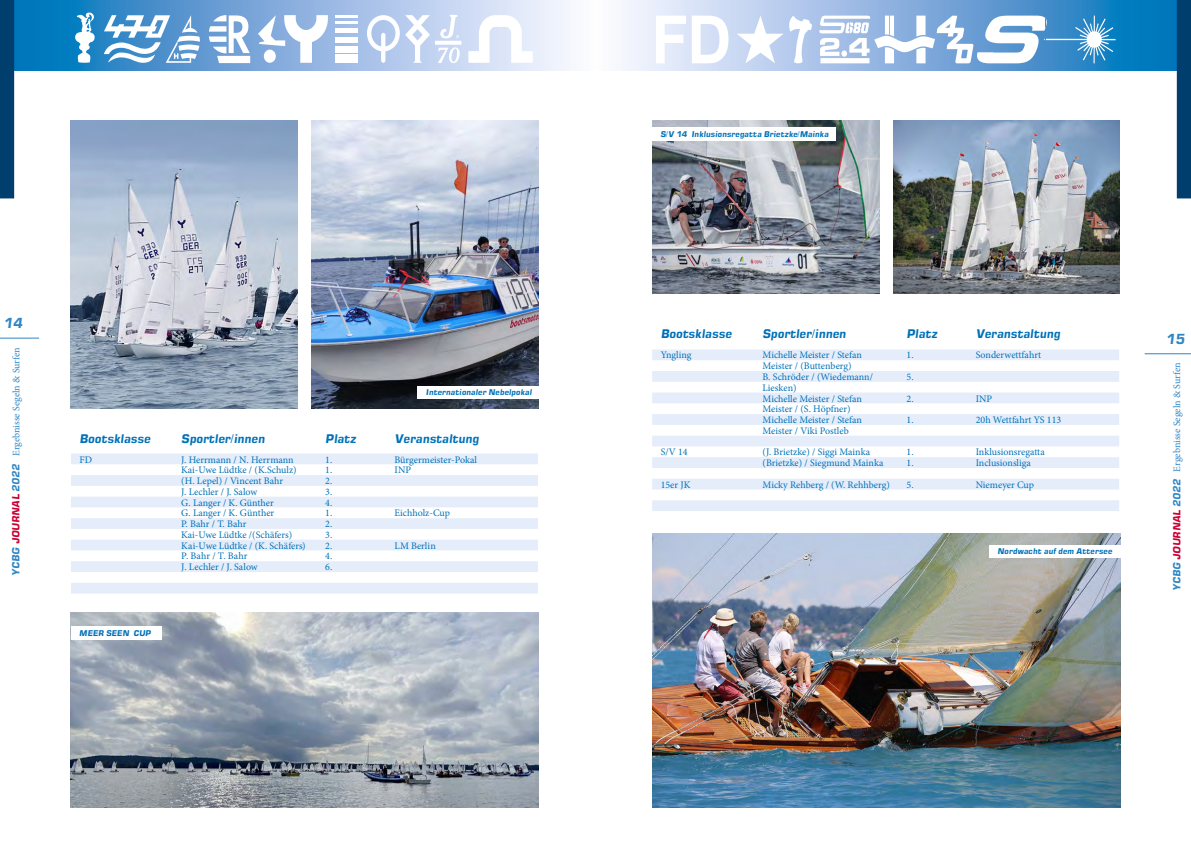
<style>
.page{position:relative;width:1191px;height:842px;background:#fff}
.page>*{position:absolute;margin:0;border:0;box-sizing:border-box;transform-origin:0 0}
.t1{font:italic 14px "Square 721 Dm";color:#2f86c5}
.t2{font:italic 12px "Square 721 Dm";letter-spacing:-.01em;color:#0071b8}
.t3{font:10px/10.8px "Minion Pro";color:#0071b8}
.t4{font:10px "Minion Pro";color:#2f86c5}
.t5{font:italic 8px "Square 721 Dm";color:#0071b8}
.s1{font-family:"Square 721 Dm";font-style:italic}
.s2{font-family:"Square 721 Dm";font-style:italic;color:#cb0034}
</style>
<div class="page">
<img style="left:652px;top:120px;width:227px;height:173px">
<img style="left:893px;top:120px;width:227px;height:173px">
<img style="left:652px;top:534px;width:468px;height:274px">
<img style="left:71px;top:612px;width:468px;height:196px">
<img style="left:312px;top:120px;width:227px;height:288px">
<img style="left:71px;top:120px;width:227px;height:288px">
<hr style="left:0;top:338px;width:39px;height:1px;background:#2f86c5">
<svg style="left:14px;top:0;width:556px;height:71px;background:#79aedb"></svg>
<svg style="left:468px;top:15px;width:65px;height:48px"></svg>
<div style="left:336px;top:55px;width:22px;height:8px;background:#fff"></div>
<div style="left:336px;top:46px;width:22px;height:6px;background:#fff"></div>
<div style="left:336px;top:37px;width:22px;height:6px;background:#fff"></div>
<div style="left:336px;top:28px;width:22px;height:5px;background:#fff"></div>
<hr style="left:336px;top:21px;width:22px;height:3px;background:#fff">
<hr style="left:336px;top:15px;width:22px;height:2px;background:#fff">
<svg style="left:258px;top:15px;width:70px;height:48px"></svg>
<svg style="left:209px;top:15px;width:41px;height:48px"></svg>
<svg style="left:104px;top:15px;width:96px;height:48px"></svg>
<svg style="left:75px;top:12px;width:21px;height:51px"></svg>
<svg style="left:367px;top:15px;width:94px;height:48px"></svg>
<div style="left:0;top:0;width:14px;height:198px;background:#003e6e"></div>
<div style="left:71px;top:626px;width:91px;height:14px;background:#fff"></div>
<div style="left:417px;top:386px;width:122px;height:12px;background:#fff"></div>
<svg style="left:71px;top:453px;width:467px;height:141px;fill:#e8effb"></svg>
<div style="left:652px;top:128px;width:183px;height:13px;background:#fff"></div>
<svg style="left:622px;top:0;width:554px;height:71px;background:#76addb"></svg>
<svg style="left:656px;top:16px;width:459px;height:48px"></svg>
<div style="left:1176px;top:0;width:15px;height:198px;background:#003e6e"></div>
<hr style="left:1144px;top:353px;width:47px;height:1px;background:#2f86c5">
<div style="left:989px;top:545px;width:131px;height:13px;background:#fff"></div>
<svg style="left:652px;top:349px;width:467px;height:162px;fill:#eaf0fb"></svg>
<h1 class="t1" style="left:3px;top:315px;width:21px">14</h1>
<p class="t4" style="left:9px;top:575px;width:230px;rotate:-90deg"><span class="s1">YCBG</span> <span class="s2">JOURNAL</span> <span class="s1">2022</span> Ergebnisse Segeln &amp; Surfen</p>
<p class="t5" style="left:426px;top:387px;width:107px">Internationaler Nebelpokal</p>
<p class="t2" style="left:79px;top:431px;width:72px">Bootsklasse</p>
<p class="t2" style="left:181px;top:431px;width:85px">Sportler/innen</p>
<p class="t2" style="left:325px;top:431px;width:32px">Platz</p>
<p class="t2" style="left:394px;top:431px;width:86px">Veranstaltung</p>
<p class="t3" style="left:79px;top:454px;width:14px">FD</p>
<p class="t3" style="left:181px;top:454px;width:114px">J. Herrmann / N. Herrmann</p>
<p class="t3" style="left:325px;top:454px;width:9px">1.</p>
<p class="t3" style="left:394px;top:454px;width:84px">Bürgermeister-Pokal</p>
<p class="t3" style="left:181px;top:465px;width:117px">Kai-Uwe Lüdtke / (K.Schulz)</p>
<p class="t3" style="left:325px;top:465px;width:9px">1.</p>
<p class="t3" style="left:394px;top:465px;width:18px">INP</p>
<p class="t3" style="left:181px;top:475px;width:103px">(H. Lepel) / Vincent Bahr</p>
<p class="t3" style="left:325px;top:475px;width:9px">2.</p>
<p class="t3" style="left:181px;top:486px;width:78px">J. Lechler / J. Salow</p>
<p class="t3" style="left:325px;top:486px;width:9px">3.</p>
<p class="t3" style="left:181px;top:497px;width:94px">G. Langer / K. Günther</p>
<p class="t3" style="left:325px;top:497px;width:9px">4.</p>
<p class="t3" style="left:181px;top:508px;width:94px">G. Langer / K. Günther</p>
<p class="t3" style="left:325px;top:508px;width:9px">1.</p>
<p class="t3" style="left:394px;top:508px;width:57px">Eichholz-Cup</p>
<p class="t3" style="left:181px;top:519px;width:67px">P. Bahr / T. Bahr</p>
<p class="t3" style="left:325px;top:519px;width:9px">2.</p>
<p class="t3" style="left:181px;top:529px;width:112px">Kai-Uwe Lüdtke /(Schäfers)</p>
<p class="t3" style="left:325px;top:529px;width:9px">3.</p>
<p class="t3" style="left:181px;top:540px;width:126px">Kai-Uwe Lüdtke / (K. Schäfers)</p>
<p class="t3" style="left:325px;top:540px;width:9px">2.</p>
<p class="t3" style="left:394px;top:540px;width:43px">LM Berlin</p>
<p class="t3" style="left:181px;top:551px;width:68px">P. Bahr / T. Bahr</p>
<p class="t3" style="left:325px;top:551px;width:9px">4.</p>
<p class="t3" style="left:181px;top:562px;width:78px">J. Lechler / J. Salow</p>
<p class="t3" style="left:325px;top:562px;width:9px">6.</p>
<p class="t5" style="left:79px;top:628px;width:73px">MEER SEEN CUP</p>
<p class="t5" style="left:660px;top:130px;width:170px">S/V 14 Inklusionsregatta Brietzke/Mainka</p>
<p class="t2" style="left:660px;top:327px;width:72px">Bootsklasse</p>
<p class="t2" style="left:762px;top:327px;width:85px">Sportler/innen</p>
<p class="t2" style="left:906px;top:327px;width:32px">Platz</p>
<p class="t2" style="left:975px;top:327px;width:86px">Veranstaltung</p>
<p class="t3" style="left:660px;top:350px;width:32px">Yngling</p>
<p class="t3" style="left:762px;top:350px;width:101px">Michelle Meister / Stefan</p>
<p class="t3" style="left:906px;top:350px;width:9px">1.</p>
<p class="t3" style="left:975px;top:350px;width:67px">Sonderwettfahrt</p>
<p class="t3" style="left:762px;top:361px;width:112px">Meister / (Buttenberg)<br>B. Schröder / (Wiedemann/</p>
<p class="t3" style="left:906px;top:371px;width:9px">5.</p>
<p class="t3" style="left:762px;top:382px;width:101px">Liesken)<br>Michelle Meister / Stefan</p>
<p class="t3" style="left:906px;top:393px;width:9px">2.</p>
<p class="t3" style="left:975px;top:393px;width:18px">INP</p>
<p class="t3" style="left:762px;top:404px;width:101px">Meister / (S. Höpfner)<br>Michelle Meister / Stefan</p>
<p class="t3" style="left:906px;top:415px;width:9px">1.</p>
<p class="t3" style="left:975px;top:415px;width:87px">20h Wettfahrt YS 113</p>
<p class="t3" style="left:762px;top:425px;width:88px">Meister / Viki Postleb</p>
<p class="t3" style="left:660px;top:447px;width:28px">S/V 14</p>
<p class="t3" style="left:762px;top:447px;width:109px">(J. Brietzke) / Siggi Mainka</p>
<p class="t3" style="left:906px;top:447px;width:9px">1.</p>
<p class="t3" style="left:975px;top:447px;width:71px">Inklusionsregatta</p>
<p class="t3" style="left:762px;top:458px;width:122px">(Brietzke) / Siegmund Mainka</p>
<p class="t3" style="left:906px;top:458px;width:9px">1.</p>
<p class="t3" style="left:975px;top:458px;width:57px">Inclusionsliga</p>
<p class="t3" style="left:660px;top:479px;width:31px">15er JK</p>
<p class="t3" style="left:762px;top:479px;width:129px">Micky Rehberg / (W. Rehhberg)</p>
<p class="t3" style="left:906px;top:479px;width:9px">5.</p>
<p class="t3" style="left:975px;top:479px;width:60px">Niemeyer Cup</p>
<p class="t5" style="left:997px;top:547px;width:116px">Nordwacht auf dem Attersee</p>
<h1 class="t1" style="left:1165px;top:330px;width:21px">15</h1>
<p class="t4" style="left:1170px;top:591px;width:230px;rotate:-90deg"><span class="s1">YCBG</span> <span class="s2">JOURNAL</span> <span class="s1">2022</span> Ergebnisse Segeln &amp; Surfen</p>
</div>
